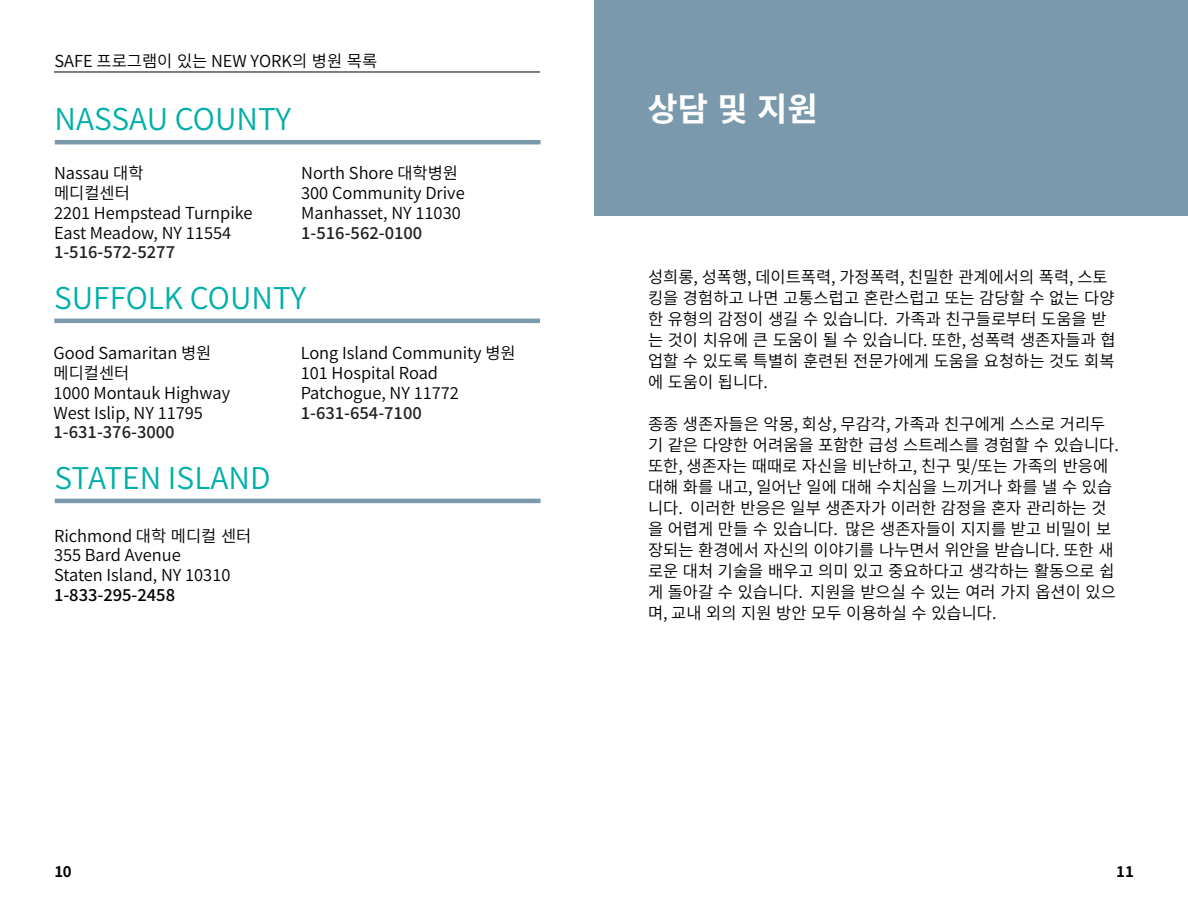
<style>
.page{position:relative;width:1188px;height:918px;background:#fff}
.page>*{position:absolute;margin:0;border:0;box-sizing:border-box;transform-origin:0 0}
.Chapter_Heads__Fruti{font:700 33px "Source Han Sans KR";color:#fff}
.SubHeads___11_13_2_b{font:30px "Source Han Sans KR";color:#00afa9}
.Body_Text_Black___Sa{font:16.5px/21px "Source Han Sans KR";color:#000}
.Body_text___Sabon_Bo{font:500 16.5px "Source Han Sans KR";color:#231f20}
.SubHeads___11_13_2_b-2{font:16.5px "Source Han Sans KR";color:#000}
.Body_text___Sabon_Bo-2{font:500 16.5px "Source Han Sans KR";color:#000}
.Page_Numbers___Fruti{font:700 15px "Source Han Sans KR";color:#000}
</style>
<div class="page">
<div style="left:594px;top:0;width:594px;height:216px;background:#7b99ac"></div>
<hr style="left:54px;top:72px;width:486px;height:1px;background:#000">
<hr style="left:54px;top:319px;width:486px;height:4px;background:#7b99ac">
<hr style="left:55px;top:140px;width:486px;height:4px;background:#7b99ac">
<hr style="left:55px;top:499px;width:486px;height:4px;background:#7b99ac">
<p class="SubHeads___11_13_2_b-2" style="left:55px;top:52px;width:324px">SAFE 프로그램이 있는 NEW YORK의 병원 목록</p>
<p class="SubHeads___11_13_2_b" style="left:55px;top:102px;width:238px">NASSAU COUNTY</p>
<p class="Body_Text_Black___Sa" style="left:54px;top:163px;width:91px">Nassau 대학</p>
<p class="Body_Text_Black___Sa" style="left:54px;top:183px;width:77px">메디컬센터</p>
<p class="Body_Text_Black___Sa" style="left:54px;top:203px;width:200px">2201 Hempstead Turnpike</p>
<p class="Body_Text_Black___Sa" style="left:54px;top:222px;width:179px">East Meadow, NY 11554</p>
<p class="Body_text___Sabon_Bo" style="left:54px;top:243px;width:123px">1-516-572-5277</p>
<p class="Body_Text_Black___Sa" style="left:301px;top:163px;width:158px">North Shore 대학병원</p>
<p class="Body_Text_Black___Sa" style="left:301px;top:183px;width:165px">300 Community Drive</p>
<p class="Body_Text_Black___Sa" style="left:301px;top:203px;width:161px">Manhasset, NY 11030</p>
<p class="Body_text___Sabon_Bo" style="left:301px;top:223px;width:123px">1-516-562-0100</p>
<p class="SubHeads___11_13_2_b" style="left:54px;top:281px;width:254px">SUFFOLK COUNTY</p>
<p class="Body_Text_Black___Sa" style="left:54px;top:343px;width:159px">Good Samaritan 병원</p>
<p class="Body_Text_Black___Sa" style="left:54px;top:363px;width:77px">메디컬센터</p>
<p class="Body_Text_Black___Sa" style="left:54px;top:383px;width:178px">1000 Montauk Highway</p>
<p class="Body_Text_Black___Sa" style="left:54px;top:402px;width:151px">West Islip, NY 11795</p>
<p class="Body_text___Sabon_Bo" style="left:54px;top:423px;width:123px">1-631-376-3000</p>
<p class="SubHeads___11_13_2_b" style="left:55px;top:461px;width:218px">STATEN ISLAND</p>
<p class="Body_Text_Black___Sa" style="left:54px;top:525px;width:199px">Richmond 대학 메디컬 센터</p>
<p class="Body_Text_Black___Sa" style="left:54px;top:545px;width:128px">355 Bard Avenue</p>
<p class="Body_Text_Black___Sa" style="left:54px;top:565px;width:178px">Staten Island, NY 10310</p>
<p class="Body_text___Sabon_Bo-2" style="left:54px;top:586px;width:123px">1-833-295-2458</p>
<p class="Body_Text_Black___Sa" style="left:301px;top:343px;width:217px">Long Island Community 병원</p>
<p class="Body_Text_Black___Sa" style="left:301px;top:363px;width:139px">101 Hospital Road</p>
<p class="Body_Text_Black___Sa" style="left:301px;top:383px;width:160px">Patchogue, NY 11772</p>
<p class="Body_text___Sabon_Bo" style="left:301px;top:403px;width:123px">1-631-654-7100</p>
<p class="Page_Numbers___Fruti" style="left:55px;top:863px;width:19px">10</p>
<p class="Chapter_Heads__Fruti" style="left:648px;top:90px;width:172px">상담 및 지원</p>
<p class="Body_Text_Black___Sa" style="left:648px;top:267px;width:469px">성희롱, 성폭행, 데이트폭력, 가정폭력, 친밀한 관계에서의 폭력, 스토 킹을 경험하고 나면 고통스럽고 혼란스럽고 또는 감당할 수 없는 다양 한 유형의 감정이 생길 수 있습니다. 가족과 친구들로부터 도움을 받 는 것이 치유에 큰 도움이 될 수 있습니다. 또한, 성폭력 생존자들과 협 업할 수 있도록 특별히 훈련된 전문가에게 도움을 요청하는 것도 회복 에 도움이 됩니다.</p>
<p class="Body_Text_Black___Sa" style="left:648px;top:414px;width:472px">종종 생존자들은 악몽, 회상, 무감각, 가족과 친구에게 스스로 거리두 기 같은 다양한 어려움을 포함한 급성 스트레스를 경험할 수 있습니다. 또한, 생존자는 때때로 자신을 비난하고, 친구 및/또는 가족의 반응에 대해 화를 내고, 일어난 일에 대해 수치심을 느끼거나 화를 낼 수 있습 니다. 이러한 반응은 일부 생존자가 이러한 감정을 혼자 관리하는 것 을 어렵게 만들 수 있습니다. 많은 생존자들이 지지를 받고 비밀이 보 장되는 환경에서 자신의 이야기를 나누면서 위안을 받습니다. 또한 새 로운 대처 기술을 배우고 의미 있고 중요하다고 생각하는 활동으로 쉽 게 돌아갈 수 있습니다. 지원을 받으실 수 있는 여러 가지 옵션이 있으 며, 교내 외의 지원 방안 모두 이용하실 수 있습니다.</p>
<p class="Page_Numbers___Fruti" style="left:1116px;top:863px;width:19px">11</p>
</div>
